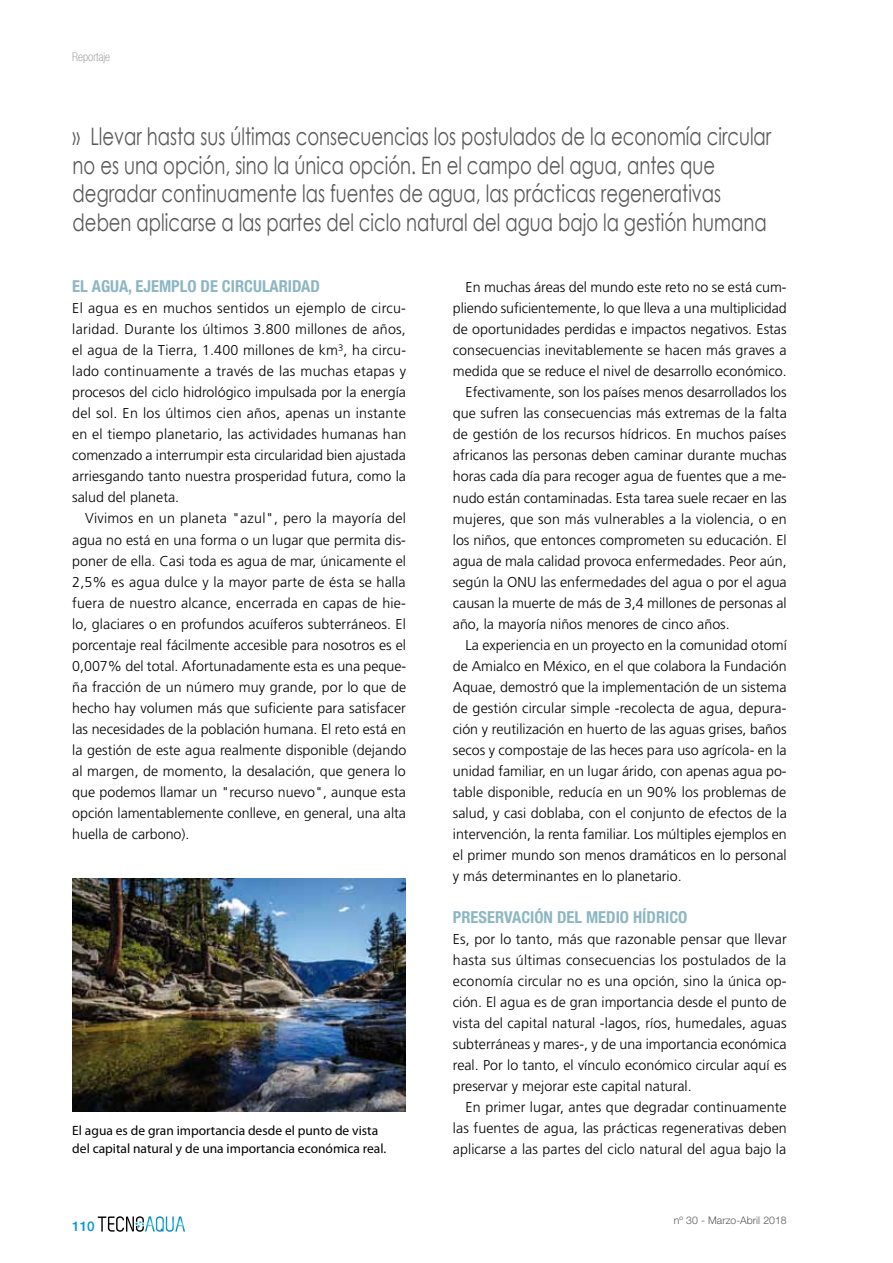
<style>
.page{position:relative;width:893px;height:1263px;background:#fff}
.page>*{position:absolute;margin:0;border:0;box-sizing:border-box;transform-origin:0 0}
.t1{font:24px/28.5px "Century Gothic";color:#58585a;scale:.75 1}
.t2{font:700 condensed 16.5px "Helvetica Neue LT Std";color:#8db6c3}
.t3{font:300 14.25px/21px "Frutiger";color:#000;text-align:justify}
.t4{font:13.5px/18px "Myriad Pro";color:#000}
.t5{font:500 13.5px "Helvetica Neue LT Std";color:#0098d4}
.t6{font:100 condensed 12px "Helvetica Neue LT Std";color:#87888a}
.t7{font:300 10.5px "Helvetica Neue LT Std";color:#58585a}
</style>
<div class="page">
<svg style="left:98px;top:1216px;width:87px;height:16px"></svg>
<img style="left:73px;top:878px;width:333px;height:233px">
<p class="t6" style="left:72px;top:50px;width:39px">Reportaje</p>
<p class="t1" style="left:73px;top:122px;width:933px">» Llevar hasta sus últimas consecuencias los postulados de la economía circular no es una opción, sino la única opción. En el campo del agua, antes que degradar continuamente las fuentes de agua, las prácticas regenerativas deben aplicarse a las partes del ciclo natural del agua bajo la gestión humana</p>
<p class="t2" style="left:72px;top:277px;width:89px">EL AGUA, EJEMPLO</p>
<p class="t2" style="left:201px;top:277px;width:31px">DE CIRCULARIDAD</p>
<p class="t3" style="left:72px;top:298px;width:336px">El agua es en muchos sentidos un ejemplo de circu&shy;laridad. Durante los últimos 3.800 millones de años, el agua de la Tierra, 1.400 millones de km<sup>3</sup>, ha circu&shy;lado continuamente a través de las muchas etapas y procesos del ciclo hidrológico impulsada por la energía del sol. En los últimos cien años, apenas un instante en el tiempo planetario, las actividades humanas han comenzado a interrumpir esta circularidad bien ajustada arriesgando tanto nuestra prosperidad futura, como la salud del planeta.</p>
<p class="t3" style="left:72px;top:508px;width:336px;text-indent:13px">Vivimos en un planeta "azul", pero la mayoría del agua no está en una forma o un lugar que permita dis&shy;poner de ella. Casi toda es agua de mar, únicamente el 2,5% es agua dulce y la mayor parte de ésta se halla fuera de nuestro alcance, encerrada en capas de hie&shy;lo, glaciares o en profundos acuíferos subterráneos. El porcentaje real fácilmente accesible para nosotros es el 0,007% del total. Afortunadamente esta es una peque&shy;ña fracción de un número muy grande, por lo que de hecho hay volumen más que suficiente para satisfacer las necesidades de la población humana. El reto está en la gestión de este agua realmente disponible (dejando al margen, de momento, la desalación, que genera lo que podemos llamar un "recurso nuevo", aunque esta opción lamentablemente conlleve, en general, una alta huella de carbono).</p>
<p class="t4" style="left:72px;top:1121px;width:315px">El agua es de gran importancia desde el punto de vista del capital natural y de una importancia económica real.</p>
<p class="t5" style="left:72px;top:1218px;width:24px">110</p>
<p class="t3" style="left:466px;top:277px;width:323px">En muchas áreas del mundo este reto no se está cum-</p>
<p class="t3" style="left:453px;top:298px;width:335px">pliendo suficientemente, lo que lleva a una multiplicidad</p>
<p class="t3" style="left:453px;top:319px;width:335px">de oportunidades perdidas e impactos negativos. Estas</p>
<p class="t3" style="left:453px;top:340px;width:335px">consecuencias inevitablemente se hacen más graves a</p>
<p class="t3" style="left:453px;top:361px;width:335px">medida que se reduce el nivel de desarrollo económico.</p>
<p class="t3" style="left:466px;top:382px;width:323px">Efectivamente, son los países menos desarrollados los</p>
<p class="t3" style="left:453px;top:403px;width:335px">que sufren las consecuencias más extremas de la falta</p>
<p class="t3" style="left:453px;top:424px;width:335px">de gestión de los recursos hídricos. En muchos países</p>
<p class="t3" style="left:453px;top:445px;width:335px">africanos las personas deben caminar durante muchas</p>
<p class="t3" style="left:453px;top:466px;width:335px">horas cada día para recoger agua de fuentes que a me-</p>
<p class="t3" style="left:453px;top:487px;width:335px">nudo están contaminadas. Esta tarea suele recaer en las</p>
<p class="t3" style="left:453px;top:508px;width:335px">mujeres, que son más vulnerables a la violencia, o en</p>
<p class="t3" style="left:453px;top:529px;width:335px">los niños, que entonces comprometen su educación. El</p>
<p class="t3" style="left:453px;top:550px;width:335px">agua de mala calidad provoca enfermedades. Peor aún,</p>
<p class="t3" style="left:453px;top:571px;width:335px">según la ONU las enfermedades del agua o por el agua</p>
<p class="t3" style="left:453px;top:592px;width:335px">causan la muerte de más de 3,4 millones de personas al</p>
<p class="t3" style="left:453px;top:613px;width:278px">año, la mayoría niños menores de cinco años.</p>
<p class="t3" style="left:466px;top:634px;width:323px">La experiencia en un proyecto en la comunidad otomí</p>
<p class="t3" style="left:453px;top:655px;width:335px">de Amialco en México, en el que colabora la Fundación</p>
<p class="t3" style="left:453px;top:676px;width:335px">Aquae, demostró que la implementación de un sistema</p>
<p class="t3" style="left:453px;top:697px;width:335px">de gestión circular simple -recolecta de agua, depura-</p>
<p class="t3" style="left:453px;top:718px;width:335px">ción y reutilización en huerto de las aguas grises, baños</p>
<p class="t3" style="left:453px;top:739px;width:335px">secos y compostaje de las heces para uso agrícola- en la</p>
<p class="t3" style="left:453px;top:760px;width:335px">unidad familiar, en un lugar árido, con apenas agua po-</p>
<p class="t3" style="left:453px;top:781px;width:335px">table disponible, reducía en un 90% los problemas de</p>
<p class="t3" style="left:453px;top:802px;width:335px">salud, y casi doblaba, con el conjunto de efectos de la</p>
<p class="t3" style="left:453px;top:823px;width:335px">intervención, la renta familiar. Los múltiples ejemplos en</p>
<p class="t3" style="left:453px;top:844px;width:335px">el primer mundo son menos dramáticos en lo personal</p>
<p class="t3" style="left:453px;top:865px;width:230px">y más determinantes en lo planetario.</p>
<p class="t2" style="left:453px;top:907px;width:18px">PRESER</p>
<p class="t2" style="left:504px;top:907px;width:62px">VACIÓN DEL</p>
<p class="t2" style="left:586px;top:907px;width:10px">MEDIO</p>
<p class="t2" style="left:633px;top:907px;width:18px">HÍDRICO</p>
<p class="t3" style="left:453px;top:928px;width:335px">Es, por lo tanto, más que razonable pensar que llevar hasta sus últimas consecuencias los postulados de la economía circular no es una opción, sino la única op&shy;ción. El agua es de gran importancia desde el punto de vista del capital natural -lagos, ríos, humedales, aguas subterráneas y mares-, y de una importancia económica real. Por lo tanto, el vínculo económico circular aquí es preservar y mejorar este capital natural.</p>
<p class="t3" style="left:453px;top:1096px;width:335px;text-indent:13px">En primer lugar, antes que degradar continuamente las fuentes de agua, las prácticas regenerativas deben aplicarse a las partes del ciclo natural del agua bajo la</p>
<p class="t7" style="left:674px;top:1213px;width:114px">nº 30 - Marzo-Abril 2018</p>
</div>
